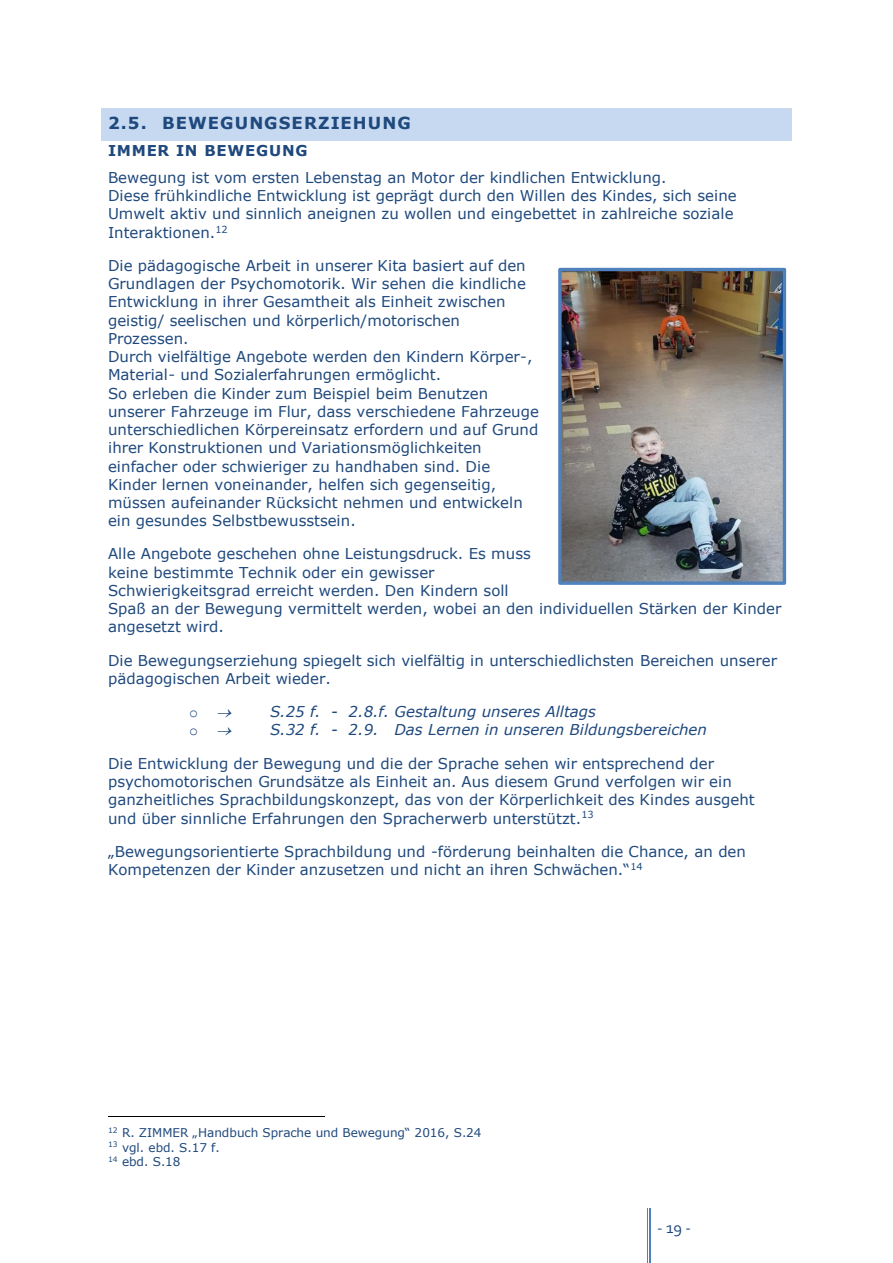
<style>
.page{position:relative;width:893px;height:1263px;background:#fff}
.page>*{position:absolute;margin:0;border:0;box-sizing:border-box;transform-origin:0 0}
.t1{font:700 16.5px "Verdana";letter-spacing:.065em;color:#1f497d}
.t2{font:16.5px "Corbel";color:#1f497d}
.t3{font:15px/18.3px "Verdana";color:#1f497d}
.t4{font:italic 15px "Verdana";color:#1f497d}
.t5{font:700 15px "Verdana";letter-spacing:.05em;color:#1f497d}
.t6{font:15px "Courier New";color:#1f497d}
.t7{font:12px "Verdana";letter-spacing:-.005em;color:#1f497d}
</style>
<div class="page">
<hr style="left:650px;top:1208px;width:1px;height:55px;background:#4f81bd">
<hr style="left:649px;top:1208px;width:1px;height:55px;background:#4f81bd">
<hr style="left:647px;top:1208px;width:1px;height:55px;background:#4f81bd">
<div style="left:106px;top:112px;width:681px;height:24px;background:#c6d9f1"></div>
<svg style="left:101px;top:108px;width:5px;height:4px"></svg>
<hr style="left:106px;top:108px;width:681px;height:4px;background:#c6d9f1">
<svg style="left:787px;top:108px;width:5px;height:4px"></svg>
<svg style="left:101px;top:136px;width:5px;height:5px"></svg>
<div style="left:106px;top:136px;width:681px;height:5px;background:#c6d9f1"></div>
<svg style="left:787px;top:136px;width:5px;height:5px"></svg>
<div style="left:101px;top:112px;width:5px;height:24px;background:#c6d9f1"></div>
<div style="left:787px;top:112px;width:5px;height:24px;background:#c6d9f1"></div>
<hr style="left:108px;top:1116px;width:216px;height:1px;background:#000">
<img style="left:562px;top:272px;width:220px;height:309px">
<div style="left:558px;top:268px;width:228px;height:317px;border:3px solid #4f81bd"></div>
<h2 class="t1" style="left:108px;top:113px;width:304px">2.5. BEWEGUNGSERZIEHUNG</h2>
<p class="t5" style="left:108px;top:141px;width:201px">IMMER IN BEWEGUNG</p>
<p class="t3" style="left:108px;top:168px;width:630px">Bewegung ist vom ersten Lebenstag an Motor der kindlichen Entwicklung.<br>Diese frühkindliche Entwicklung ist geprägt durch den Willen des Kindes, sich seine Umwelt aktiv und sinnlich aneignen zu wollen und eingebettet in zahlreiche soziale Interaktionen.<sup>12</sup></p>
<p class="t3" style="left:108px;top:256px;width:433px">Die pädagogische Arbeit in unserer Kita basiert auf den Grundlagen der Psychomotorik. Wir sehen die kindliche Entwicklung in ihrer Gesamtheit als Einheit zwischen geistig/ seelischen und körperlich/motorischen Prozessen.<br>Durch vielfältige Angebote werden den Kindern Körper-, Material- und Sozialerfahrungen ermöglicht.<br>So erleben die Kinder zum Beispiel beim Benutzen unserer Fahrzeuge im Flur, dass verschiedene Fahrzeuge unterschiedlichen Körpereinsatz erfordern und auf Grund ihrer Konstruktionen und Variationsmöglichkeiten einfacher oder schwieriger zu handhaben sind. Die Kinder lernen voneinander, helfen sich gegenseitig, müssen aufeinander Rücksicht nehmen und entwickeln ein gesundes Selbstbewusstsein.</p>
<p class="t3" style="left:108px;top:544px;width:675px">Alle Angebote geschehen ohne Leistungsdruck. Es muss<br>keine bestimmte Technik oder ein gewisser<br>Schwierigkeitsgrad erreicht werden. Den Kindern soll<br>Spaß an der Bewegung vermittelt werden, wobei an den individuellen Stärken der Kinder angesetzt wird.</p>
<p class="t3" style="left:108px;top:650px;width:671px">Die Bewegungserziehung spiegelt sich vielfältig in unterschiedlichsten Bereichen unserer pädagogischen Arbeit wieder.</p>
<p class="t6" style="left:189px;top:705px;width:48px">o →</p>
<p class="t4" style="left:270px;top:702px;width:328px">S.25 f. - 2.8.f. Gestaltung unseres Alltags</p>
<p class="t6" style="left:189px;top:723px;width:48px">o →</p>
<p class="t4" style="left:270px;top:720px;width:439px">S.32 f. - 2.9. Das Lernen in unseren Bildungsbereichen</p>
<p class="t3" style="left:108px;top:754px;width:648px">Die Entwicklung der Bewegung und die der Sprache sehen wir entsprechend der psychomotorischen Grundsätze als Einheit an. Aus diesem Grund verfolgen wir ein ganzheitliches Sprachbildungskonzept, das von der Körperlichkeit des Kindes ausgeht und über sinnliche Erfahrungen den Spracherwerb unterstützt.<sup>13</sup></p>
<p class="t3" style="left:108px;top:842px;width:639px">„Bewegungsorientierte Sprachbildung und -förderung beinhalten die Chance, an den<br>Kompetenzen der Kinder anzusetzen und nicht an ihren Schwächen.“<sup>14</sup></p>
<p class="t7" style="left:108px;top:1125px;width:375px"><sup>12</sup> R. ZIMMER „Handbuch Sprache und Bewegung“ 2016, S.24</p>
<p class="t7" style="left:108px;top:1140px;width:113px"><sup>13</sup> vgl. ebd. S.17 f.</p>
<p class="t7" style="left:108px;top:1154px;width:74px"><sup>14</sup> ebd. S.18</p>
<p class="t2" style="left:657px;top:1221px;width:35px">-19 -</p>
</div>
